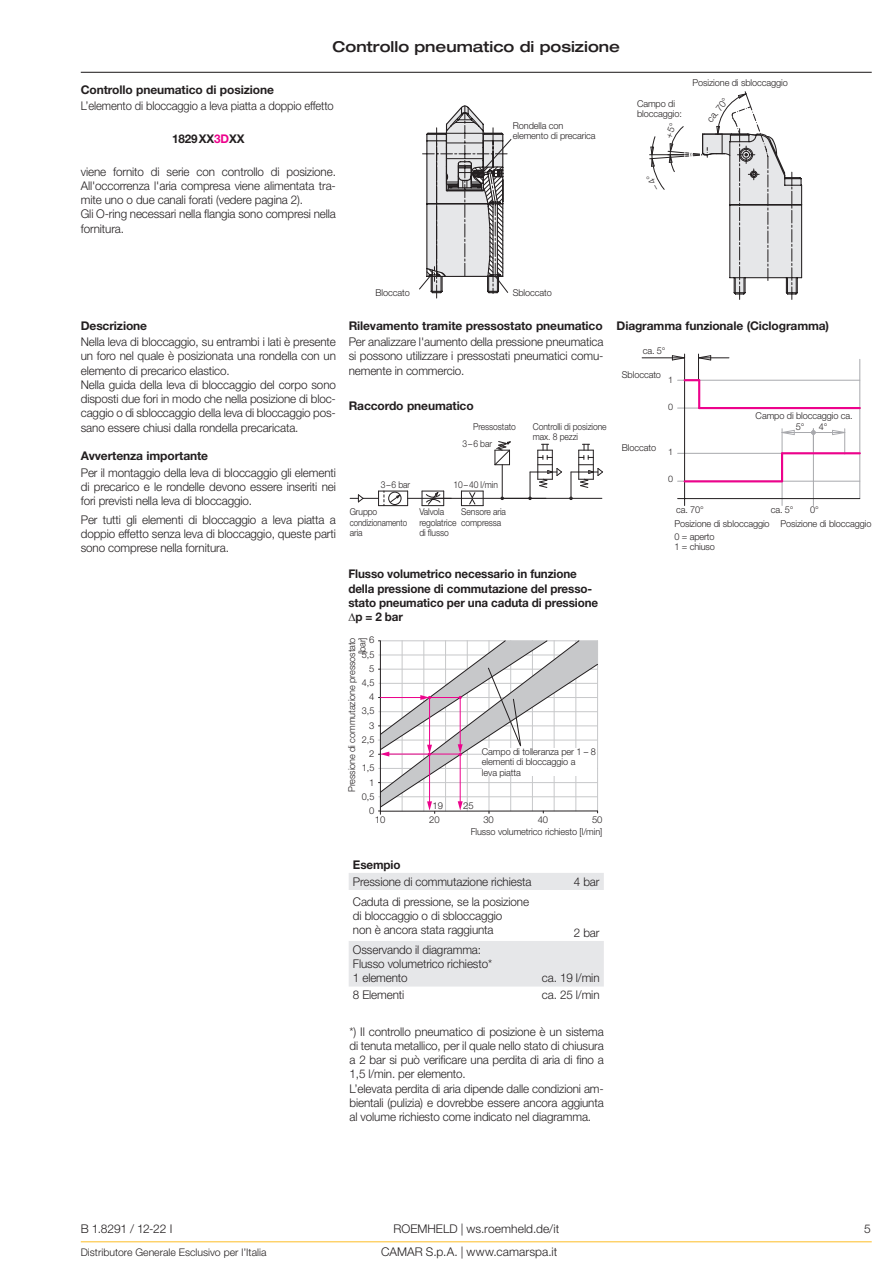
<style>
.page{position:relative;width:893px;height:1263px;background:#fff}
.page>*{position:absolute;margin:0;border:0;box-sizing:border-box;transform-origin:0 0}
.t1{font:500 expanded 15px "Helvetica Neue LT Pro";color:#231f20}
.t2{font:300 12px/14.2px "Helvetica Neue LT Pro";letter-spacing:-.01em;color:#231f20}
.t3{font:700 12px "Helvetica Neue LT Pro";letter-spacing:-.01em;color:#231f20}
.t4{font:300 12px "Helvetica Neue LT Pro";letter-spacing:-.01em;color:#231f20;scale:.93 1}
.t5{font:300 12px "Helvetica Neue LT Pro";letter-spacing:.01em;color:#231f20}
.t6{font:300 10.5px "Helvetica Neue LT Pro";color:#231f20}
.t7{font:300 9.45px/10.5px "Helvetica Neue LT Pro";letter-spacing:-.01em;color:#231f20}
.t8{font:300 9.45px/10.5px "Helvetica Neue LT Pro";letter-spacing:-.01em;color:#231f20;scale:.9 1}
.t9{font:300 9px "Helvetica Neue LT Pro";color:#231f20}
.s1{color:#ed028c}
</style>
<div class="page">
<hr style="left:81px;top:72px;width:791px;height:1px;background:#231f20">
<hr style="left:502px;top:465px;width:1px;height:33px;background:#231f20">
<hr style="left:502px;top:498px;width:100px;height:1px;background:#231f20">
<svg style="left:494px;top:441px;width:17px;height:25px"></svg>
<svg style="left:350px;top:491px;width:58px;height:15px"></svg>
<svg style="left:569px;top:444px;width:34px;height:56px"></svg>
<svg style="left:528px;top:444px;width:35px;height:56px"></svg>
<hr style="left:408px;top:498px;width:94px;height:1px;background:#231f20">
<hr style="left:503px;top:498px;width:43px;height:1px;background:#231f20">
<svg style="left:422px;top:491px;width:29px;height:15px"></svg>
<div style="left:388px;top:492px;width:13px;height:13px;border:1px solid #231f20;border-radius:50%"></div>
<svg style="left:461px;top:491px;width:23px;height:15px"></svg>
<hr style="left:813px;top:432px;width:32px;height:1px;background:#a8a9ad">
<hr style="left:813px;top:453px;width:1px;height:52px;background:#a8a9ad">
<svg style="left:783px;top:430px;width:12px;height:5px"></svg>
<hr style="left:782px;top:432px;width:31px;height:1px;background:#a8a9ad">
<hr style="left:782px;top:429px;width:1px;height:76px;background:#a8a9ad">
<svg style="left:811px;top:429px;width:4px;height:23px"></svg>
<svg style="left:832px;top:429px;width:13px;height:23px"></svg>
<hr style="left:859px;top:359px;width:1px;height:139px;background:#a8a9ad">
<hr style="left:698px;top:358px;width:31px;height:1px;background:#231f20">
<hr style="left:642px;top:358px;width:43px;height:1px;background:#231f20">
<hr style="left:678px;top:453px;width:182px;height:1px;background:#a8a9ad">
<hr style="left:678px;top:481px;width:182px;height:1px;background:#a8a9ad">
<hr style="left:678px;top:380px;width:182px;height:1px;background:#a8a9ad">
<hr style="left:678px;top:408px;width:174px;height:1px;background:#a8a9ad">
<hr style="left:684px;top:359px;width:1px;height:146px;background:#231f20">
<hr style="left:678px;top:498px;width:182px;height:1px;background:#231f20">
<svg style="left:672px;top:354px;width:39px;height:27px"></svg>
<hr style="left:698px;top:380px;width:2px;height:28px;background:#ed028c">
<hr style="left:699px;top:407px;width:161px;height:2px;background:#ed028c">
<hr style="left:782px;top:452px;width:78px;height:2px;background:#ed028c">
<hr style="left:781px;top:453px;width:2px;height:28px;background:#ed028c">
<hr style="left:685px;top:480px;width:97px;height:2px;background:#ed028c">
<hr style="left:380px;top:641px;width:1px;height:173px;background:#231f20">
<svg style="left:349px;top:873px;width:255px;height:113px"></svg>
<svg style="left:419px;top:105px;width:93px;height:193px"></svg>
<svg style="left:378px;top:640px;width:220px;height:173px"></svg>
<hr style="left:81px;top:1241px;width:791px;height:1px;background:#fdbd26">
<svg style="left:649px;top:91px;width:154px;height:208px"></svg>
<p class="t1" style="left:333px;top:37px;width:289px">Controllo pneumatico di posizione</p>
<p class="t3" style="left:81px;top:82px;width:195px">Controllo pneumatico di posizione</p>
<p class="t4" style="left:81px;top:98px;width:274px">L’elemento di bloccaggio a leva piatta a doppio effetto</p>
<p class="t3" style="left:172px;top:131px;width:74px">1829XX<span class="s1">3D</span>XX</p>
<p class="t2" style="left:81px;top:164px;width:257px">viene fornito di serie con controllo di posizione.<br>All'occorrenza l'aria compresa viene alimentata tra&shy;mite uno o due canali forati (vedere pagina 2).<br>Gli O-ring necessari nella flangia sono compresi nella fornitura.</p>
<p class="t7" style="left:513px;top:120px;width:84px">Rondella con elemento di precarica</p>
<p class="t7" style="left:637px;top:98px;width:46px">Campo di bloccaggio:</p>
<p class="t7" style="left:692px;top:77px;width:97px">Posizione di sbloccaggio</p>
<p class="t7" style="left:705px;top:118px;width:29px;rotate:-52deg">ca. 70°</p>
<p class="t7" style="left:375px;top:287px;width:36px">Bloccato</p>
<p class="t7" style="left:513px;top:287px;width:41px">Sbloccato</p>
<p class="t3" style="left:349px;top:318px;width:256px">Rilevamento tramite pressostato pneumatico</p>
<p class="t2" style="left:349px;top:334px;width:256px;text-align:justify">Per analizzare l'aumento della pressione pneumatica si possono utilizzare i pressostati pneumatici comu&shy;nemente in commercio.</p>
<p class="t3" style="left:81px;top:318px;width:68px">Descrizione</p>
<p class="t2" style="left:81px;top:334px;width:257px">Nella leva di bloccaggio, su entrambi i lati è presente un foro nel quale è posizionata una rondella con un elemento di precarico elastico.<br>Nella guida della leva di bloccaggio del corpo sono disposti due fori in modo che nella posizione di bloc&shy;caggio o di sbloccaggio della leva di bloccaggio pos&shy;sano essere chiusi dalla rondella precaricata.</p>
<p class="t3" style="left:81px;top:448px;width:129px">Avvertenza importante</p>
<p class="t2" style="left:81px;top:465px;width:257px;text-align:justify">Per il montaggio della leva di bloccaggio gli elementi di precarico e le rondelle devono essere inseriti nei fori previsti nella leva di bloccaggio.</p>
<p class="t2" style="left:81px;top:512px;width:257px;text-align:justify">Per tutti gli elementi di bloccaggio a leva piatta a doppio effetto senza leva di bloccaggio, queste parti sono comprese nella fornitura.</p>
<p class="t8" style="left:350px;top:506px;width:65px">Gruppo condizionamento aria</p>
<p class="t3" style="left:349px;top:398px;width:127px">Raccordo pneumatico</p>
<p class="t8" style="left:533px;top:421px;width:83px">Controlli di posizione max. 8 pezzi</p>
<p class="t8" style="left:473px;top:421px;width:49px">Pressostato</p>
<p class="t8" style="left:463px;top:439px;width:34px">3–6 bar</p>
<p class="t8" style="left:381px;top:479px;width:34px">3–6 bar</p>
<p class="t8" style="left:454px;top:479px;width:51px">10–40 l/min</p>
<p class="t8" style="left:419px;top:506px;width:43px">Valvola regolatrice di flusso</p>
<p class="t8" style="left:461px;top:506px;width:51px">Sensore aria compressa</p>
<p class="t3" style="left:348px;top:567px;width:230px">Flusso volumetrico necessario in funzione</p>
<p class="t3" style="left:348px;top:581px;width:245px">della pressione di commutazione del presso-</p>
<p class="t3" style="left:348px;top:595px;width:251px">stato pneumatico per una caduta di pressione</p>
<p class="t3" style="left:355px;top:609px;width:49px">p = 2 bar</p>
<p class="t7" style="left:362px;top:633px;width:14px;line-height:14.2px;text-align:right">6<br>5,5</p>
<p class="t7" style="left:362px;top:677px;width:14px">4,5</p>
<p class="t7" style="left:362px;top:706px;width:14px">3,5</p>
<p class="t7" style="left:362px;top:734px;width:14px">2,5</p>
<p class="t7" style="left:362px;top:762px;width:14px">1,5</p>
<p class="t7" style="left:362px;top:791px;width:14px">0,5</p>
<p class="t7" style="left:346px;top:792px;width:156px;text-align:right;rotate:-90deg">Pressione di commutazione pressostato [bar]</p>
<p class="t7" style="left:369px;top:663px;width:7px">5</p>
<p class="t7" style="left:369px;top:691px;width:7px">4</p>
<p class="t7" style="left:369px;top:720px;width:7px">3</p>
<p class="t7" style="left:482px;top:746px;width:116px">Campo di tolleranza per 1 – 8 elementi di bloccaggio a<br>leva piatta</p>
<p class="t7" style="left:369px;top:748px;width:7px">2</p>
<p class="t7" style="left:369px;top:777px;width:7px">1</p>
<p class="t7" style="left:432px;top:800px;width:12px">19</p>
<p class="t7" style="left:463px;top:800px;width:12px">25</p>
<p class="t7" style="left:369px;top:805px;width:7px">0</p>
<p class="t7" style="left:375px;top:814px;width:12px">10</p>
<p class="t7" style="left:429px;top:814px;width:12px">20</p>
<p class="t7" style="left:483px;top:814px;width:12px">30</p>
<p class="t7" style="left:538px;top:814px;width:12px">40</p>
<p class="t7" style="left:592px;top:814px;width:12px">50</p>
<p class="t7" style="left:471px;top:826px;width:133px">Flusso volumetrico richiesto [l/min]</p>
<p class="t3" style="left:353px;top:857px;width:49px">Esempio</p>
<p class="t2" style="left:353px;top:874px;width:180px">Pressione di commutazione richiesta</p>
<p class="t2" style="left:574px;top:874px;width:27px">4 bar</p>
<p class="t2" style="left:353px;top:894px;width:178px">Caduta di pressione, se la posizione di bloccaggio o di sbloccaggio<br>non è ancora stata raggiunta</p>
<p class="t2" style="left:574px;top:925px;width:27px">2 bar</p>
<p class="t2" style="left:353px;top:942px;width:141px">Osservando il diagramma:<br>Flusso volumetrico richiesto*<br>1 elemento</p>
<p class="t2" style="left:542px;top:971px;width:59px">ca. 19 l/min</p>
<p class="t2" style="left:353px;top:988px;width:53px">8 Elementi</p>
<p class="t2" style="left:542px;top:988px;width:59px">ca. 25 l/min</p>
<p class="t2" style="left:350px;top:1024px;width:256px">*) Il controllo pneumatico di posizione è un sistema di tenuta metallico, per il quale nello stato di chiusura a 2 bar si può verificare una perdita di aria di fino a 1,5 l/min. per elemento.<br>L’elevata perdita di aria dipende dalle condizioni am&shy;bientali (pulizia) e dovrebbe essere ancora aggiunta al volume richiesto come indicato nel diagramma.</p>
<p class="t3" style="left:617px;top:318px;width:214px">Diagramma funzionale (Ciclogramma)</p>
<p class="t7" style="left:643px;top:345px;width:24px">ca. 5°</p>
<p class="t7" style="left:622px;top:370px;width:41px">Sbloccato</p>
<p class="t9" style="left:668px;top:374px;width:6px">1</p>
<p class="t7" style="left:622px;top:442px;width:36px">Bloccato</p>
<p class="t9" style="left:668px;top:401px;width:6px">0</p>
<p class="t9" style="left:668px;top:446px;width:6px">1</p>
<p class="t9" style="left:668px;top:473px;width:6px">0</p>
<p class="t7" style="left:796px;top:410px;width:59px;line-height:11.1px;text-indent:-40px">Campo di bloccaggio ca.<br>5°</p>
<p class="t7" style="left:819px;top:421px;width:10px">4°</p>
<p class="t7" style="left:676px;top:505px;width:29px">ca. 70°</p>
<p class="t7" style="left:771px;top:505px;width:24px">ca. 5°</p>
<p class="t7" style="left:810px;top:505px;width:10px">0°</p>
<p class="t7" style="left:674px;top:518px;width:199px">Posizione di sbloccaggio Posizione di bloccaggio</p>
<p class="t7" style="left:674px;top:531px;width:42px">0 = aperto<br>1 = chiuso</p>
<p class="t2" style="left:81px;top:1221px;width:93px">B 1.8291 / 12-22 I</p>
<p class="t2" style="left:393px;top:1221px;width:167px">ROEMHELD | ws.roemheld.de/it</p>
<p class="t2" style="left:864px;top:1221px;width:8px">5</p>
<p class="t6" style="left:81px;top:1245px;width:187px">Distributore Generale Esclusivo per l’Italia</p>
<p class="t5" style="left:381px;top:1244px;width:178px">CAMAR S.p.A. | www.camarspa.it</p>
</div>
